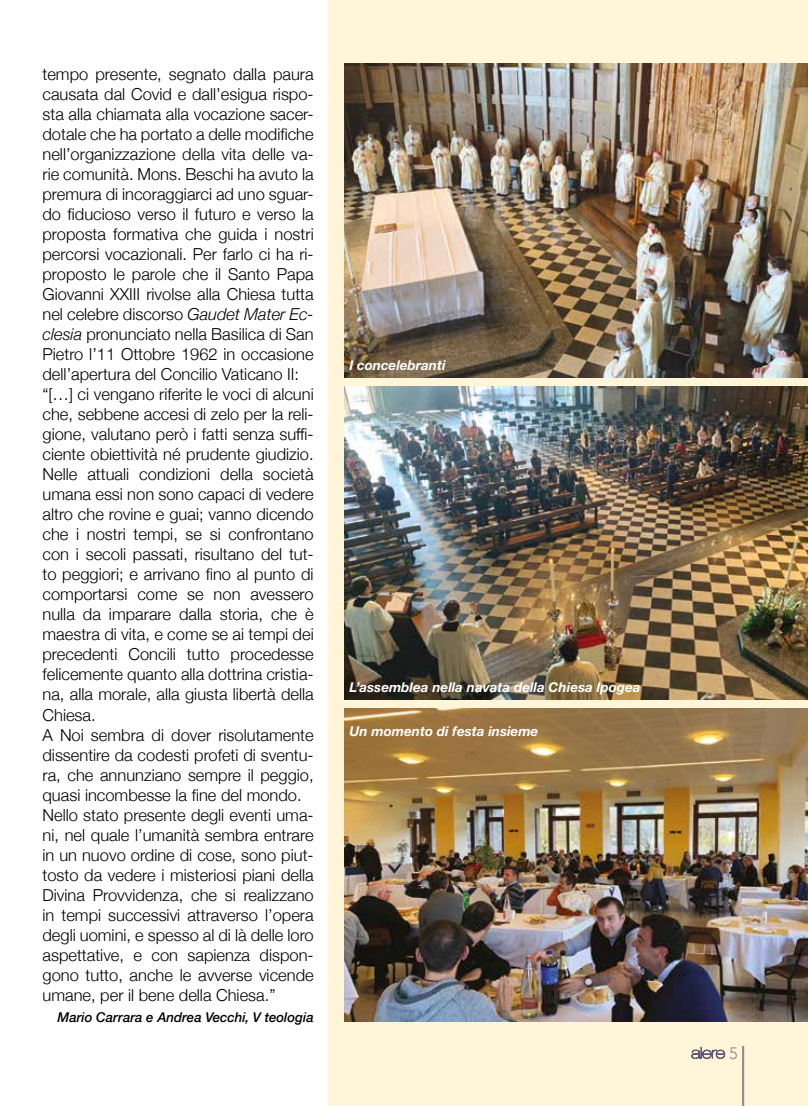
<style>
.page{position:relative;width:808px;height:1106px;background:#fff}
.page>*{position:absolute;margin:0;border:0;box-sizing:border-box;transform-origin:0 0}
.t1{font:300 16.5px/20px "Helvetica Neue";color:#000}
.t2{font:300 16.5px "Avenir";color:#97898a}
.t3{font:italic 700 13.5px "Helvetica Neue LT Std";color:#fff}
.t4{font:italic 500 13.5px "Helvetica Neue";color:#000}
.s1{font-style:italic}
</style>
<div class="page">
<div style="left:329px;top:0;width:479px;height:1106px;background:#fff5d8"></div>
<img style="left:344px;top:64px;width:464px;height:313px">
<img style="left:344px;top:386px;width:464px;height:313px">
<img style="left:344px;top:708px;width:464px;height:313px">
<hr style="left:742px;top:1045px;width:2px;height:61px;background:#97898a">
<svg style="left:691px;top:1046px;width:34px;height:12px"></svg>
<p class="t1" style="left:43px;top:63px;width:273px">tempo presente, segnato dalla paura causata dal Covid e dall’esigua rispo&shy;sta alla chiamata alla vocazione sacer&shy;dotale che ha portato a delle modifiche nell’organizzazione della vita delle va&shy;rie comunità. Mons. Beschi ha avuto la premura di incoraggiarci ad uno sguar&shy;do fiducioso verso il futuro e verso la proposta formativa che guida i nostri percorsi vocazionali. Per farlo ci ha ri&shy;proposto le parole che il Santo Papa Giovanni XXIII rivolse alla Chiesa tutta nel celebre discorso <span class="s1">Gaudet Mater Ec&shy;clesia</span> pronunciato nella Basilica di San Pietro l’11 Ottobre 1962 in occasione dell’apertura del Concilio Vaticano II: “[…] ci vengano riferite le voci di alcuni che, sebbene accesi di zelo per la reli&shy;gione, valutano però i fatti senza suffi&shy;ciente obiettività né prudente giudizio.<br>Nelle attuali condizioni della società umana essi non sono capaci di vedere altro che rovine e guai; vanno dicendo che i nostri tempi, se si confrontano con i secoli passati, risultano del tut&shy;to peggiori; e arrivano fino al punto di comportarsi come se non avessero nulla da imparare dalla storia, che è maestra di vita, e come se ai tempi dei precedenti Concili tutto procedesse felicemente quanto alla dottrina cristia&shy;na, alla morale, alla giusta libertà della Chiesa.<br>A Noi sembra di dover risolutamente dissentire da codesti profeti di sventu&shy;ra, che annunziano sempre il peggio, quasi incombesse la fine del mondo.<br>Nello stato presente degli eventi uma&shy;ni, nel quale l’umanità sembra entrare in un nuovo ordine di cose, sono piut&shy;tosto da vedere i misteriosi piani della Divina Provvidenza, che si realizzano in tempi successivi attraverso l’opera degli uomini, e spesso al di là delle loro aspettative, e con sapienza dispon&shy;gono tutto, anche le avverse vicende umane, per il bene della Chiesa.”</p>
<p class="t4" style="left:58px;top:1005px;width:258px">Mario Carrara e Andrea Vecchi, V teologia</p>
<p class="t3" style="left:350px;top:357px;width:97px">I concelebranti</p>
<p class="t3" style="left:350px;top:678px;width:292px">L’assemblea nella navata della Chiesa Ipogea</p>
<p class="t3" style="left:350px;top:722px;width:190px">Un momento di festa insieme</p>
<p class="t2" style="left:729px;top:1043px;width:10px">5</p>
</div>
